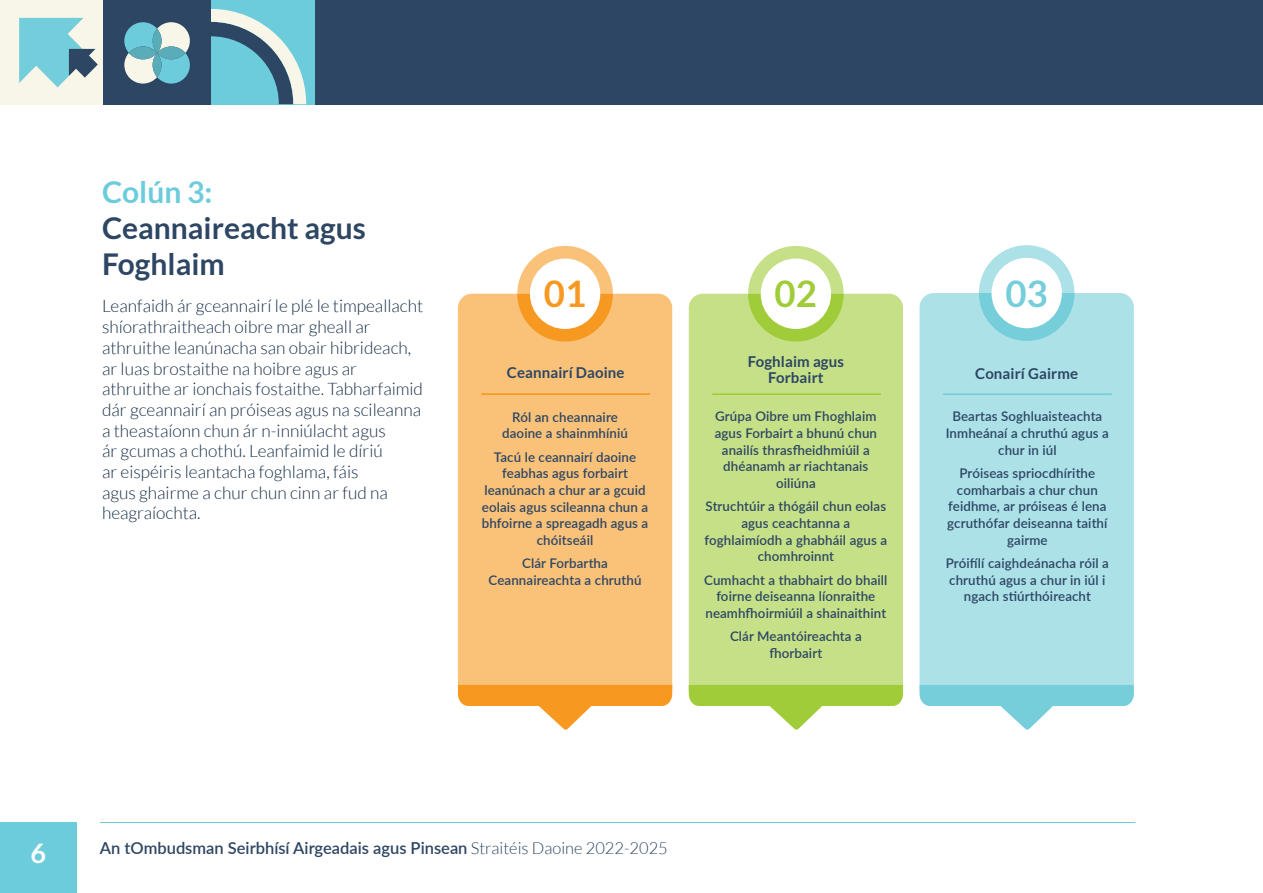
<style>
.page{position:relative;width:1263px;height:893px;background:#fff}
.page>*{position:absolute;margin:0;border:0;box-sizing:border-box;transform-origin:0 0}
.t1{font:700 36.6px "Lato";color:#f79821}
.t2{font:700 36.6px "Lato";color:#a1cc3a}
.t3{font:700 36.6px "Lato";color:#75ced9}
.t4{font:700 30px/36px "Lato";color:#2d4663}
.t5{font:700 27px "Lato";color:#fff}
.t6{font:300 17.25px/20.7px "Lato";color:#172d46}
.t7{font:600 16.5px "Lato";color:#2d4663}
.t8{font:700 15px/16.6px "Lato";letter-spacing:.01em;color:#2d4663;text-align:center}
.t9{font:600 13.35px/16.6px "Lato";letter-spacing:.01em;color:#2d4663;text-align:center}
.s1{color:#6cccdc}
.s2{font-weight:300}
</style>
<div class="page">
<div style="left:458px;top:294px;width:214px;height:408px;background:#fac179;border-radius:14px"></div>
<svg style="left:458px;top:685px;width:214px;height:45px"></svg>
<svg style="left:517px;top:246px;width:96px;height:96px"></svg>
<div style="left:530px;top:259px;width:70px;height:70px;background:#fff;border-radius:50%"></div>
<div style="left:689px;top:294px;width:214px;height:408px;background:#c6e088;border-radius:14px"></div>
<svg style="left:689px;top:685px;width:214px;height:45px"></svg>
<svg style="left:748px;top:246px;width:96px;height:96px"></svg>
<div style="left:761px;top:259px;width:70px;height:70px;background:#fff;border-radius:50%"></div>
<div style="left:919px;top:293px;width:215px;height:409px;background:#ace1e8;border-radius:14px"></div>
<svg style="left:919px;top:685px;width:215px;height:45px"></svg>
<svg style="left:979px;top:245px;width:95px;height:96px"></svg>
<div style="left:991px;top:258px;width:71px;height:70px;background:#fff;border-radius:50%"></div>
<hr style="left:481px;top:393px;width:169px;height:2px;background:#f79923">
<hr style="left:712px;top:393px;width:169px;height:2px;background:#a1cc3a">
<hr style="left:943px;top:393px;width:169px;height:2px;background:#75cdd9">
<div style="left:310px;top:0;width:953px;height:104px;background:#2d4663"></div>
<div style="left:211px;top:0;width:103px;height:104px;background:#6cccdc"></div>
<svg style="left:211px;top:9px;width:95px;height:95px"></svg>
<div style="left:0;top:0;width:103px;height:104px;background:#f7f6e8"></div>
<svg style="left:19px;top:18px;width:79px;height:69px"></svg>
<div style="left:103px;top:0;width:108px;height:104px;background:#2d4663"></div>
<svg style="left:124px;top:22px;width:66px;height:62px;background:#92c2c9"></svg>
<div style="left:157px;top:46px;width:28px;height:13px;background:#5aacb9;border-radius:50%"></div>
<div style="left:153px;top:53px;width:9px;height:24px;background:#5aacb9;border-radius:50%"></div>
<hr style="left:1262px;top:670px;width:1px;height:223px;background:#9bd9e6">
<hr style="left:1262px;top:434px;width:1px;height:236px;background:#bfe5ee">
<hr style="left:1262px;top:0;width:1px;height:434px;background:#f7f6e8">
<hr style="left:100px;top:822px;width:1035px;height:1px;background:#6cccdc">
<div style="left:0;top:822px;width:77px;height:71px;background:#6cccdc"></div>
<p class="t4" style="left:102px;top:173px;width:265px"><span class="s1">Colún 3:<br></span>Ceannaireacht agus<br>Foghlaim</p>
<p class="t6" style="left:102px;top:296px;width:323px">Leanfaidh ár gceannairí le plé le timpeallacht shíorathraitheach oibre mar gheall ar athruithe leanúnacha san obair hibrideach, ar luas brostaithe na hoibre agus ar athruithe ar ionchais fostaithe. Tabharfaimid dár gceannairí an próiseas agus na scileanna a theastaíonn chun ár n-inniúlacht agus<br>ár gcumas a chothú. Leanfaimid le díriú<br>ar eispéiris leantacha foghlama, fáis<br>agus ghairme a chur chun cinn ar fud na heagraíochta.</p>
<p class="t1" style="left:544px;top:273px;width:44px">01</p>
<p class="t2" style="left:774px;top:273px;width:44px">02</p>
<p class="t3" style="left:1005px;top:272px;width:44px">03</p>
<p class="t8" style="left:507px;top:364px;width:119px">Ceannairí Daoine</p>
<p class="t8" style="left:748px;top:353px;width:98px">Foghlaim agus<br>Forbairt</p>
<p class="t9" style="left:502px;top:408px;width:127px">Ról an cheannaire daoine a shainmhíniú</p>
<p class="t9" style="left:482px;top:448px;width:168px">Tacú le ceannairí daoine feabhas agus forbairt leanúnach a chur ar a gcuid eolais agus scileanna chun a bhfoirne a spreagadh agus a chóitseáil</p>
<p class="t9" style="left:489px;top:555px;width:154px">Clár Forbartha<br>Ceannaireachta a chruthú</p>
<p class="t9" style="left:715px;top:408px;width:164px">Grúpa Oibre um Fhoghlaim agus Forbairt a bhunú chun anailís thrasfheidhmiúil a dhéanamh ar riachtanais oiliúna</p>
<p class="t9" style="left:704px;top:498px;width:184px">Struchtúir a thógáil chun eolas agus ceachtanna a foghlaimíodh a ghabháil agus a chomhroinnt</p>
<p class="t9" style="left:704px;top:571px;width:185px">Cumhacht a thabhairt do bhaill foirne deiseanna líonraithe neamhfhoirmiúil a shainaithint</p>
<p class="t9" style="left:730px;top:628px;width:133px">Clár Meantóireachta a fhorbairt</p>
<p class="t8" style="left:975px;top:365px;width:104px">Conairí Gairme</p>
<p class="t9" style="left:946px;top:408px;width:165px">Beartas Soghluaisteachta<br>Inmheánaí a chruthú agus a chur in iúl</p>
<p class="t9" style="left:947px;top:464px;width:162px">Próiseas spriocdhírithe comharbais a chur chun feidhme, ar próiseas é lena gcruthófar deiseanna taithí gairme</p>
<p class="t9" style="left:946px;top:554px;width:165px">Próifílí caighdeánacha róil a chruthú agus a chur in iúl i ngach stiúrthóireacht</p>
<h3 class="t5" style="left:30px;top:837px;width:17px">6</h3>
<p class="t7" style="left:100px;top:836px;width:569px">An tOmbudsman Seirbhísí Airgeadais agus Pinsean <span class="s2">Straitéis Daoine 2022-2025</span></p>
</div>
